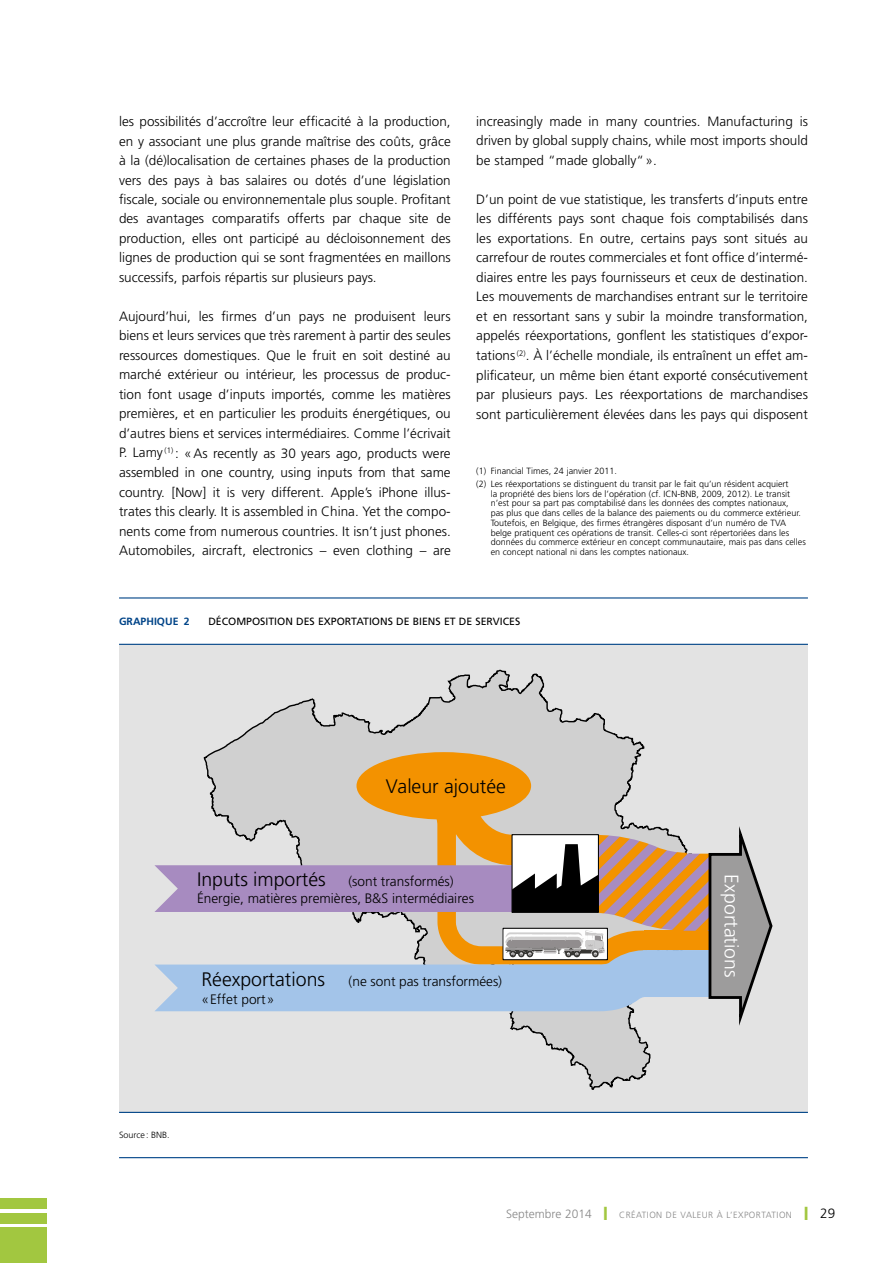
<style>
.page{position:relative;width:893px;height:1263px;background:#fff}
.page>*{position:absolute;margin:0;border:0;box-sizing:border-box;transform-origin:0 0}
.t1{font:300 19.5px "Frutiger LT";color:#000}
.t2{font:300 19.5px "Frutiger LT";color:#fff}
.t3{font:300 13.65px/17.7px "Frutiger LT";color:#000}
.t4{font:300 13.5px/19.5px "Frutiger LT";color:#000;text-align:justify}
.t5{font:10.5px "Frutiger LT";color:#000}
.t6{font:700 10.5px "Frutiger LT";color:#048}
.t7{font:300 9px/9.8px "Frutiger LT";color:#000}
.t8{font:300 9px "Frutiger LT";letter-spacing:.05em;color:#878787}
.s1{font-size:19.5px}
.s2{font-size:12px}
.s3{color:#a2c740}
.s4{font-size:13.5px;color:#000}
</style>
<div class="page">
<div style="left:0;top:1198px;width:47px;height:11px;background:#a2c740"></div>
<div style="left:0;top:1213px;width:47px;height:10px;background:#a2c740"></div>
<div style="left:0;top:1227px;width:47px;height:36px;background:#a2c740"></div>
<div style="left:119px;top:644px;width:689px;height:468px;background:#e3e3e3"></div>
<hr style="left:119px;top:597px;width:689px;height:1px;background:#048">
<hr style="left:119px;top:644px;width:689px;height:1px;background:#048">
<hr style="left:119px;top:1112px;width:689px;height:1px;background:#048">
<hr style="left:119px;top:1157px;width:689px;height:1px;background:#048">
<svg style="left:203px;top:669px;width:448px;height:421px"></svg>
<svg style="left:356px;top:752px;width:258px;height:8px;fill:#d0d0d0"></svg>
<svg style="left:154px;top:760px;width:618px;height:274px"></svg>
<p class="t4" style="left:119px;top:112px;width:333px">les possibilités d’accroître leur efficacité à la production, en y associant une plus grande maîtrise des coûts, grâce à la (dé)localisation de certaines phases de la production vers des pays à bas salaires ou dotés d’une législation fiscale, sociale ou environnementale plus souple. Profitant des avantages comparatifs offerts par chaque site de production, elles ont participé au décloisonnement des lignes de production qui se sont fragmentées en maillons successifs, parfois répartis sur plusieurs pays.</p>
<p class="t4" style="left:119px;top:307px;width:333px">Aujourd’hui, les firmes d’un pays ne produisent leurs biens et leurs services que très rarement à partir des seules ressources domestiques. Que le fruit en soit destiné au marché extérieur ou intérieur, les processus de produc&shy;tion font usage d’inputs importés, comme les matières premières, et en particulier les produits énergétiques, ou d’autres biens et services intermédiaires. Comme l’écrivait P. Lamy <sup>(1)</sup> : « As recently as 30 years ago, products were assembled in one country, using inputs from that same country. [Now] it is very different. Apple’s iPhone illus&shy;trates this clearly. It is assembled in China. Yet the compo&shy;nents come from numerous countries. It isn’t just phones.<br>Automobiles, aircraft, electronics – even clothing – are</p>
<p class="t4" style="left:476px;top:112px;width:333px">increasingly made in many countries. Manufacturing is driven by global supply chains, while most imports should be stamped “made globally“».</p>
<p class="t4" style="left:476px;top:190px;width:333px">D’un point de vue statistique, les transferts d’inputs entre les différents pays sont chaque fois comptabilisés dans les exportations. En outre, certains pays sont situés au carrefour de routes commerciales et font office d’intermé&shy;diaires entre les pays fournisseurs et ceux de destination.<br>Les mouvements de marchandises entrant sur le territoire et en ressortant sans y subir la moindre transformation, appelés réexportations, gonflent les statistiques d’expor&shy;tations <sup>(2)</sup>. À l’échelle mondiale, ils entraînent un effet am&shy;plificateur, un même bien étant exporté consécutivement par plusieurs pays. Les réexportations de marchandises sont particulièrement élevées dans les pays qui disposent</p>
<p class="t7" style="left:476px;top:465px;width:314px;line-height:12.8px">(1) Financial Times, 24 janvier 2011.<br>(2) Les réexportations se distinguent du transit par le fait qu’un résident acquiert</p>
<p class="t7" style="left:491px;top:489px;width:317px">la propriété des biens lors de l’opération (cf. IC N-BNB, 2009, 2012). Le transit n’est pour sa part pas comptabilisé dans les données des comptes nationaux,<br>pas plus que dans celles de la balance des paiements ou du commerce extérieur.<br>Toutefois, en Belgique, des firmes étrangères disposant d’un numéro de TVA<br>belge pratiquent ces opérations de transit. Celles-ci sont répertoriées dans les données du commerce extérieur en concept communautaire, mais pas dans celles en concept national ni dans les comptes nationaux.</p>
<p class="t6" style="left:119px;top:615px;width:72px">GRAPHIQUE 2</p>
<p class="t5" style="left:208px;top:615px;width:313px">DÉCOMPOSITION DES EXPORTATIONS DE BIENS ET DE SERVICES</p>
<h1 class="t1" style="left:386px;top:775px;width:122px">Valeur ajoutée</h1>
<p class="t3" style="left:197px;top:872px;width:279px"><span class="s1">Inputs importés</span> (sont transformés)<br>Énergie, matières premières, B&amp;S intermédiaires</p>
<h1 class="t2" style="left:743px;top:874px;width:104px;rotate:90deg">Exportations</h1>
<p class="t3" style="left:201px;top:973px;width:302px"><span class="s1">Réexportations</span> (ne sont pas transformées) «Effet port»</p>
<p class="t7" style="left:119px;top:1130px;width:52px">Source : BNB.</p>
<p class="t8" style="left:506px;top:1210px;width:331px"><span class="s2">Septembre 2014</span> <span class="s3">❙</span> Créati on de valeur à l’exportati on <span class="s3">❙</span> <span class="s4">29</span></p>
</div>
